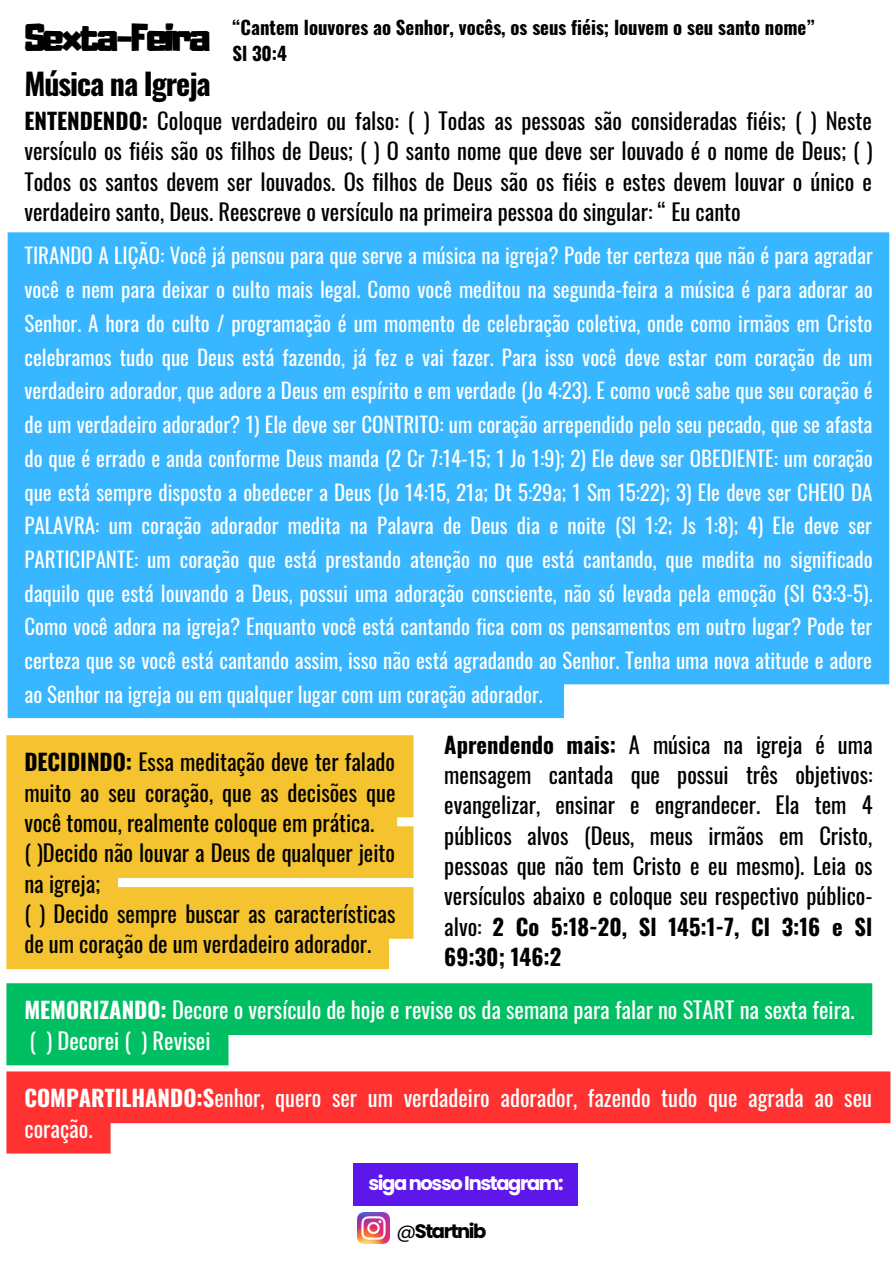
<style>
.page{position:relative;width:893px;height:1264px;background:#fff}
.page>*{position:absolute;margin:0;border:0;box-sizing:border-box;transform-origin:0 0}
.t1{font:34.5px "Adumu";letter-spacing:-.07em;color:#000}
.t2{font:700 30px "Oswald";letter-spacing:-.035em;color:#000}
.t3{font:22.5px/30.3px "Oswald";color:#000;text-align:justify}
.t4{font:22.5px/30.3px "Oswald";color:#fff}
.t5{font:21px/33.8px "Oswald";color:#fff;text-align:justify}
.t6{font:700 19.5px "Poppins";letter-spacing:-.07em;color:#fff}
.t7{font:700 19.5px "Poppins";letter-spacing:-.07em;color:#000}
.t8{font:700 18.75px/25.8px "Oswald";color:#000}
.s1{font-weight:700}
.s2{font-weight:400}
</style>
<div class="page">
<div style="left:8px;top:232px;width:881px;height:486px;background:#38b6ff"></div>
<svg style="left:6px;top:983px;width:866px;height:82px;fill:#00bf63"></svg>
<div style="left:6px;top:735px;width:407px;height:234px;background:#f5c32f"></div>
<svg style="left:6px;top:1071px;width:884px;height:82px;fill:#ff3131"></svg>
<img style="left:357px;top:1212px;width:32px;height:31px">
<div style="left:353px;top:1163px;width:224px;height:42px;background:#5e17eb"></div>
<h1 class="t1" style="left:24px;top:23px;width:187px">Sexta-Feira</h1>
<p class="t8" style="left:232px;top:14px;width:583px">“Cantem louvores ao Senhor, vocês, os seus fiéis; louvem o seu santo nome”<br>Sl 30:4</p>
<h2 class="t2" style="left:24px;top:61px;width:188px">Música na Igreja</h2>
<p class="t3" style="left:24px;top:105px;width:849px"><span class="s1">ENTENDENDO:</span> Coloque verdadeiro ou falso: ( ) Todas as pessoas são consideradas fiéis; ( ) Neste versículo os fiéis são os filhos de Deus; ( ) O santo nome que deve ser louvado é o nome de Deus; ( )<br>Todos os santos devem ser louvados. Os filhos de Deus são os fiéis e estes devem louvar o único e verdadeiro santo, Deus. Reescreve o versículo na primeira pessoa do singular: “ Eu canto</p>
<p class="t5" style="left:24px;top:238px;width:849px">TIRANDO A LIÇÃO: Você já pensou para que serve a música na igreja? Pode ter certeza que não é para agradar você e nem para deixar o culto mais legal. Como você meditou na segunda-feira a música é para adorar ao Senhor. A hora do culto / programação é um momento de celebração coletiva, onde como irmãos em Cristo celebramos tudo que Deus está fazendo, já fez e vai fazer. Para isso você deve estar com coração de um verdadeiro adorador, que adore a Deus em espírito e em verdade (Jo 4:23). E como você sabe que seu coração é de um verdadeiro adorador? 1) Ele deve ser CONTRITO: um coração arrependido pelo seu pecado, que se afasta do que é errado e anda conforme Deus manda (2 Cr 7:14-15; 1 Jo 1:9); 2) Ele deve ser OBEDIENTE: um coração que está sempre disposto a obedecer a Deus (Jo 14:15, 21a; Dt 5:29a; 1 Sm 15:22); 3) Ele deve ser CHEIO DA PALAVRA: um coração adorador medita na Palavra de Deus dia e noite (Sl 1:2; Js 1:8); 4) Ele deve ser PARTICIPANTE: um coração que está prestando atenção no que está cantando, que medita no significado daquilo que está louvando a Deus, possui uma adoração consciente, não só levada pela emoção (Sl 63:3-5).<br>Como você adora na igreja? Enquanto você está cantando fica com os pensamentos em outro lugar? Pode ter certeza que se você está cantando assim, isso não está agradando ao Senhor. Tenha uma nova atitude e adore ao Senhor na igreja ou em qualquer lugar com um coração adorador.</p>
<p class="t3" style="left:24px;top:746px;width:372px;text-align:left"><span class="s1">DECIDINDO:</span> Essa meditação deve ter falado muito ao seu coração, que as decisões que você tomou, realmente coloque em prática.<br>( )Decido não louvar a Deus de qualquer jeito na igreja;<br>( ) Decido sempre buscar as características de um coração de um verdadeiro adorador.</p>
<p class="t3" style="left:444px;top:728px;width:430px"><span class="s1">Aprendendo mais:</span> A música na igreja é uma mensagem cantada que possui três objetivos: evangelizar, ensinar e engrandecer. Ela tem 4 públicos alvos (Deus, meus irmãos em Cristo, pessoas que não tem Cristo e eu mesmo). Leia os versículos abaixo e coloque seu respectivo público&shy;alvo: <span class="s1">2 Co 5:18-20, Sl 145:1-7, Cl 3:16 e Sl 69:30; 146:2</span></p>
<p class="t4" style="left:24px;top:993px;width:831px"><span class="s1">MEMORIZANDO:</span> Decore o versículo de hoje e revise os da semana para falar no START na sexta feira. ( ) Decorei ( ) Revisei</p>
<p class="t4" style="left:24px;top:1082px;width:849px"><span class="s1">COMPARTILHANDO:S</span>enhor, quero ser um verdadeiro adorador, fazendo tudo que agrada ao seu coração.</p>
<p class="t6" style="left:368px;top:1169px;width:197px">siganossoInstagram:</p>
<p class="t7" style="left:396px;top:1217px;width:92px"><span class="s2">@</span>Startnib</p>
</div>
